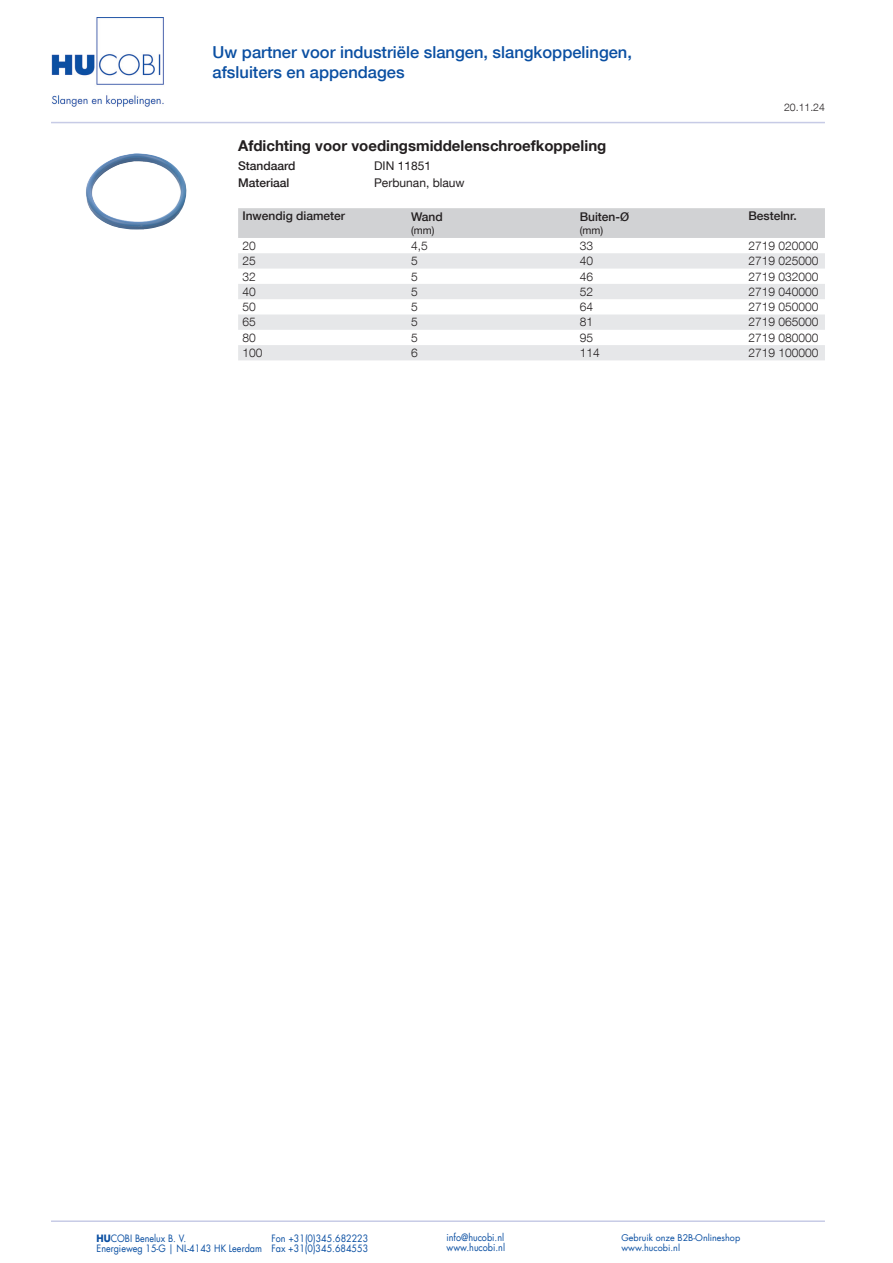
<style>
.page{position:relative;width:893px;height:1263px;background:#fff}
.page>*{position:absolute;margin:0;border:0;box-sizing:border-box;transform-origin:0 0}
.t1{font:500 16.5px/19.8px "Helvetica Neue LT Com";color:#0a4fa2}
.t2{font:700 15px "Helvetica Neue LT Com";color:#231f20}
.t3{font:300 12px "Helvetica Neue LT Com";color:#231f20}
.t4{font:500 12px "Helvetica Neue LT Com";color:#231f20}
.t5{font:12px "Helvetica Neue LT Com";color:#231f20}
.t6{font:300 10.5px "Helvetica Neue LT Com";color:#231f20}
.t7{font:10.5px "Helvetica Neue LT Com";color:#231f20}
.t8{font:9.9px "Futura LT";color:#0a4fa2;scale:.91 1}
.t9{font:9px "Futura LT";color:#0a4fa2}
.s1{font-weight:700}
</style>
<div class="page">
<hr style="left:51px;top:122px;width:774px;height:1px;background:#c7cbe6">
<hr style="left:51px;top:1220px;width:774px;height:2px;background:#c7cbe6">
<img style="left:51px;top:17px;width:113px;height:90px">
<div style="left:238px;top:208px;width:587px;height:30px;background:#d1d2d4"></div>
<svg style="left:238px;top:253px;width:587px;height:107px;fill:#e6e7e9"></svg>
<img style="left:86px;top:153px;width:101px;height:77px">
<h1 class="t1" style="left:213px;top:42px;width:421px">Uw partner voor industriële slangen, slangkoppelingen, afsluiters en appendages</h1>
<p class="t2" style="left:238px;top:136px;width:370px">Afdichting voor voedingsmiddelenschroefkoppeling</p>
<p class="t4" style="left:238px;top:158px;width:59px">Standaard</p>
<p class="t5" style="left:374px;top:158px;width:58px">DIN 11851</p>
<p class="t4" style="left:238px;top:175px;width:53px">Materiaal</p>
<p class="t5" style="left:374px;top:175px;width:92px">Perbunan, blauw</p>
<p class="t4" style="left:242px;top:209px;width:104px">Inwendig diameter</p>
<p class="t4" style="left:411px;top:210px;width:33px">Wand</p>
<p class="t7" style="left:411px;top:223px;width:25px">(mm)</p>
<p class="t4" style="left:580px;top:210px;width:51px">Buiten-Ø</p>
<p class="t7" style="left:580px;top:223px;width:25px">(mm)</p>
<p class="t6" style="left:784px;top:101px;width:42px">20.11.24</p>
<p class="t4" style="left:748px;top:209px;width:50px">Bestelnr.</p>
<p class="t3" style="left:242px;top:238px;width:15px">20</p>
<p class="t3" style="left:411px;top:238px;width:18px">4,5</p>
<p class="t3" style="left:580px;top:238px;width:15px">33</p>
<p class="t3" style="left:748px;top:238px;width:72px">2719 020000</p>
<p class="t3" style="left:242px;top:254px;width:15px">25</p>
<p class="t3" style="left:411px;top:254px;width:8px">5</p>
<p class="t3" style="left:580px;top:254px;width:15px">40</p>
<p class="t3" style="left:748px;top:254px;width:72px">2719 025000</p>
<p class="t3" style="left:242px;top:269px;width:15px">32</p>
<p class="t3" style="left:411px;top:269px;width:8px">5</p>
<p class="t3" style="left:580px;top:269px;width:15px">46</p>
<p class="t3" style="left:748px;top:269px;width:72px">2719 032000</p>
<p class="t3" style="left:242px;top:284px;width:15px">40</p>
<p class="t3" style="left:411px;top:284px;width:8px">5</p>
<p class="t3" style="left:580px;top:284px;width:15px">52</p>
<p class="t3" style="left:748px;top:284px;width:72px">2719 040000</p>
<p class="t3" style="left:242px;top:300px;width:15px">50</p>
<p class="t3" style="left:411px;top:300px;width:8px">5</p>
<p class="t3" style="left:580px;top:300px;width:15px">64</p>
<p class="t3" style="left:748px;top:300px;width:72px">2719 050000</p>
<p class="t3" style="left:242px;top:315px;width:15px">65</p>
<p class="t3" style="left:411px;top:315px;width:8px">5</p>
<p class="t3" style="left:580px;top:315px;width:15px">81</p>
<p class="t3" style="left:748px;top:315px;width:72px">2719 065000</p>
<p class="t3" style="left:242px;top:330px;width:15px">80</p>
<p class="t3" style="left:411px;top:330px;width:8px">5</p>
<p class="t3" style="left:580px;top:330px;width:15px">95</p>
<p class="t3" style="left:748px;top:330px;width:72px">2719 080000</p>
<p class="t3" style="left:242px;top:345px;width:22px">100</p>
<p class="t3" style="left:411px;top:345px;width:8px">6</p>
<p class="t3" style="left:580px;top:345px;width:22px">114</p>
<p class="t3" style="left:748px;top:345px;width:72px">2719 100000</p>
<p class="t8" style="left:97px;top:1232px;width:100px"><span class="s1">HU</span>COBI Benelux B. V.</p>
<p class="t8" style="left:271px;top:1232px;width:108px">Fon +31(0)345.682223</p>
<p class="t8" style="left:446px;top:1231px;width:65px">info@hucobi.nl</p>
<p class="t9" style="left:621px;top:1231px;width:120px">Gebruik onze B2B-Onlineshop</p>
<p class="t8" style="left:97px;top:1242px;width:300px">Energieweg 15-G | NL-4143 HK Leerdam Fax +31(0)345.684553</p>
<p class="t8" style="left:446px;top:1241px;width:66px">www.hucobi.nl</p>
<p class="t9" style="left:621px;top:1242px;width:60px">www.hucobi.nl</p>
</div>
